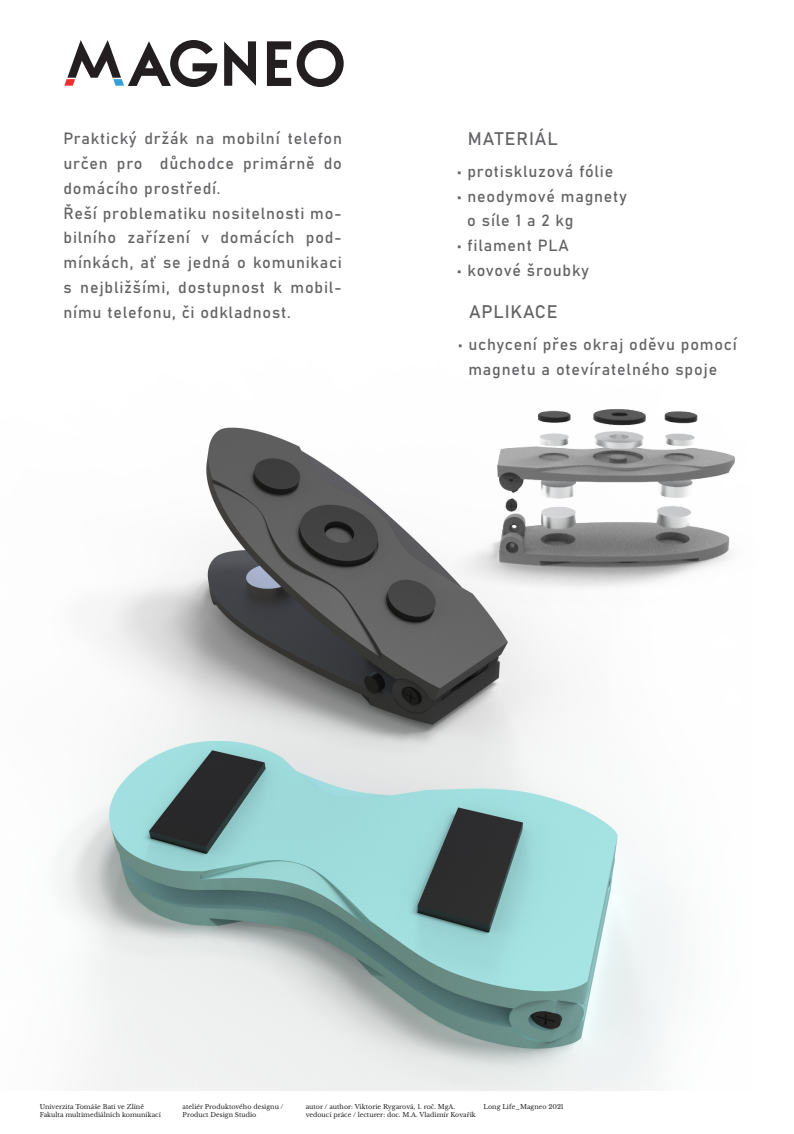
<style>
.page{position:relative;width:794px;height:1134px;background:#fff}
.page>*{position:absolute;margin:0;border:0;box-sizing:border-box;transform-origin:0 0}
.t1{font:18px "Bahnschrift";letter-spacing:.05em;color:#636366}
.t2{font:16px/24.8px "Bahnschrift";letter-spacing:.05em;color:#636366;text-align:justify}
.t3{font:6.4px "Libre Baskerville";color:#231f20}
</style>
<div class="page">
<img style="left:57px;top:64px;width:623px;height:1027px">
<img style="left:431px;top:359px;width:304px;height:259px">
<svg style="left:64px;top:40px;width:153px;height:47px"></svg>
<svg style="left:224px;top:42px;width:32px;height:44px"></svg>
<svg style="left:267px;top:41px;width:24px;height:45px"></svg>
<svg style="left:297px;top:40px;width:47px;height:47px"></svg>
<p class="t2" style="left:63px;top:125px;width:280px">Praktický držák na mobilní telefon určen pro důchodce primárně do domácího prostředí.</p>
<p class="t2" style="left:63px;top:200px;width:280px">Řeší problematiku nositelnosti mo&shy;bilního zařízení v domácích pod&shy;mínkách, ať se jedná o komunikaci s nejbližšími, dostupnost k mobil&shy;nímu telefonu, či odkladnost.</p>
<p class="t1" style="left:468px;top:125px;width:91px">MATERIÁL</p>
<p class="t2" style="left:457px;top:158px;width:158px">• protiskluzová fólie</p>
<p class="t2" style="left:457px;top:182px;width:171px">• neodymové magnety</p>
<p class="t2" style="left:467px;top:207px;width:108px">o síle 1 a 2 kg</p>
<p class="t2" style="left:457px;top:232px;width:113px">• filament PLA</p>
<p class="t2" style="left:457px;top:257px;width:133px">• kovové šroubky</p>
<p class="t1" style="left:469px;top:298px;width:90px">APLIKACE</p>
<p class="t2" style="left:458px;top:331px;width:280px">• uchycení přes okraj oděvu pomocí</p>
<p class="t2" style="left:468px;top:356px;width:250px">magnetu a otevíratelného spoje</p>
<p class="t3" style="left:40px;top:1103px;width:106px">Univerzita Tomáše Bati ve Zlíně</p>
<p class="t3" style="left:40px;top:1111px;width:123px">Fakulta multimediálních komunikací</p>
<p class="t3" style="left:183px;top:1103px;width:102px">ateliér Produktového designu /</p>
<p class="t3" style="left:183px;top:1111px;width:75px">Product Design Studio</p>
<p class="t3" style="left:306px;top:1103px;width:151px">autor / author: Viktorie Rygarová, 1. roč. MgA.</p>
<p class="t3" style="left:306px;top:1111px;width:172px">vedoucí práce / lecturer: doc. M.A. Vladimír Kovařík</p>
<p class="t3" style="left:483px;top:1103px;width:82px">Long Life_Magneo 2021</p>
</div>
